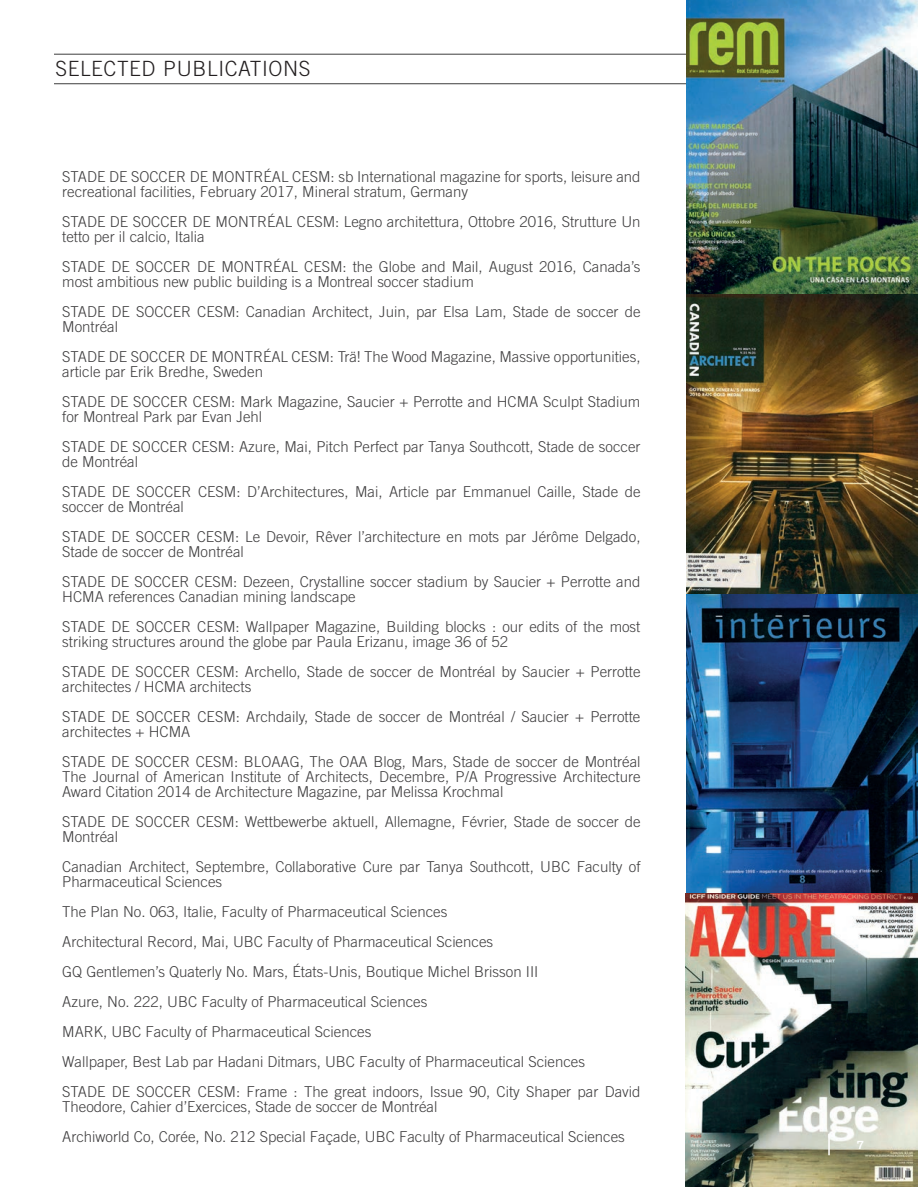
<style>
.page{position:relative;width:918px;height:1188px;background:#fff}
.page>*{position:absolute;margin:0;border:0;box-sizing:border-box;transform-origin:0 0}
.t1{font:300 21px "Trade Gothic";letter-spacing:.03em;color:#231f20}
.t2{font:300 15px/15px "Trade Gothic";color:#3e3d3e}
.t3{font:500 12px "Theinhardt";color:#fff}
</style>
<div class="page">
<hr style="left:54px;top:83px;width:810px;height:1px;background:#3e3d3e">
<hr style="left:54px;top:54px;width:810px;height:1px;background:#3e3d3e">
<img style="left:686px;top:0;width:232px;height:1187px">
<hr style="left:828px;top:1134px;width:2px;height:21px;background:#fff">
<h1 class="t1" style="left:56px;top:56px;width:257px">SELECTED PUBLICATIONS</h1>
<p class="t2" style="left:62px;top:169px;width:580px">STADE DE SOCCER DE MONTRÉAL CESM: sb International magazine for sports, leisure and recreational facilities, February 2017, Mineral stratum, Germany</p>
<p class="t2" style="left:62px;top:214px;width:580px">STADE DE SOCCER DE MONTRÉAL CESM: Legno architettura, Ottobre 2016, Strutture Un tetto per il calcio, Italia</p>
<p class="t2" style="left:62px;top:259px;width:580px">STADE DE SOCCER DE MONTRÉAL CESM: the Globe and Mail, August 2016, Canada’s most ambitious new public building is a Montreal soccer stadium</p>
<p class="t2" style="left:62px;top:304px;width:580px">STADE DE SOCCER CESM: Canadian Architect, Juin, par Elsa Lam, Stade de soccer de<br>Montréal</p>
<p class="t2" style="left:62px;top:349px;width:580px">STADE DE SOCCER DE MONTRÉAL CESM: Trä! The Wood Magazine, Massive opportunities, article par Erik Bredhe, Sweden</p>
<p class="t2" style="left:62px;top:394px;width:580px">STADE DE SOCCER CESM: Mark Magazine, Saucier + Perrotte and HCMA Sculpt Stadium for Montreal Park par Evan Jehl</p>
<p class="t2" style="left:62px;top:439px;width:580px">STADE DE SOCCER CESM: Azure, Mai, Pitch Perfect par Tanya Southcott, Stade de soccer de Montréal</p>
<p class="t2" style="left:62px;top:484px;width:580px">STADE DE SOCCER CESM: D’Architectures, Mai, Article par Emmanuel Caille, Stade de soccer de Montréal</p>
<p class="t2" style="left:62px;top:529px;width:580px">STADE DE SOCCER CESM: Le Devoir, Rêver l’architecture en mots par Jérôme Delgado,<br>Stade de soccer de Montréal</p>
<p class="t2" style="left:62px;top:574px;width:580px">STADE DE SOCCER CESM: Dezeen, Crystalline soccer stadium by Saucier + Perrotte and<br>HCMA references Canadian mining landscape</p>
<p class="t2" style="left:62px;top:619px;width:580px">STADE DE SOCCER CESM: Wallpaper Magazine, Building blocks : our edits of the most striking structures around the globe par Paula Erizanu, image 36 of 52</p>
<p class="t2" style="left:62px;top:664px;width:580px">STADE DE SOCCER CESM: Archello, Stade de soccer de Montréal by Saucier + Perrotte architectes / HCMA architects</p>
<p class="t2" style="left:62px;top:709px;width:580px">STADE DE SOCCER CESM: Archdaily, Stade de soccer de Montréal / Saucier + Perrotte architectes + HCMA</p>
<p class="t2" style="left:62px;top:754px;width:580px;text-align:justify">STADE DE SOCCER CESM: BLOAAG, The OAA Blog, Mars, Stade de soccer de Montréal The Journal of American Institute of Architects, Decembre, P/A Progressive Architecture Award Citation 2014 de Architecture Magazine, par Melissa Krochmal</p>
<p class="t2" style="left:62px;top:814px;width:580px">STADE DE SOCCER CESM: Wettbewerbe aktuell, Allemagne, Février, Stade de soccer de<br>Montréal</p>
<p class="t2" style="left:62px;top:859px;width:580px">Canadian Architect, Septembre, Collaborative Cure par Tanya Southcott, UBC Faculty of<br>Pharmaceutical Sciences</p>
<p class="t2" style="left:62px;top:896px;width:580px;line-height:30px">The Plan No. 063, Italie, Faculty of Pharmaceutical Sciences<br>Architectural Record, Mai, UBC Faculty of Pharmaceutical Sciences<br>GQ Gentlemen’s Quaterly No. Mars, États-Unis, Boutique Michel Brisson III<br>Azure, No. 222, UBC Faculty of Pharmaceutical Sciences<br>MARK, UBC Faculty of Pharmaceutical Sciences<br>Wallpaper, Best Lab par Hadani Ditmars, UBC Faculty of Pharmaceutical Sciences<br>STADE DE SOCCER CESM: Frame : The great indoors, Issue 90, City Shaper par David</p>
<p class="t2" style="left:62px;top:1091px;width:564px;line-height:30px">Theodore, Cahier d’Exercices, Stade de soccer de Montréal<br>Archiworld Co, Corée, No. 212 Special Façade, UBC Faculty of Pharmaceutical Sciences</p>
<p class="t3" style="left:857px;top:1138px;width:9px">7</p>
</div>
